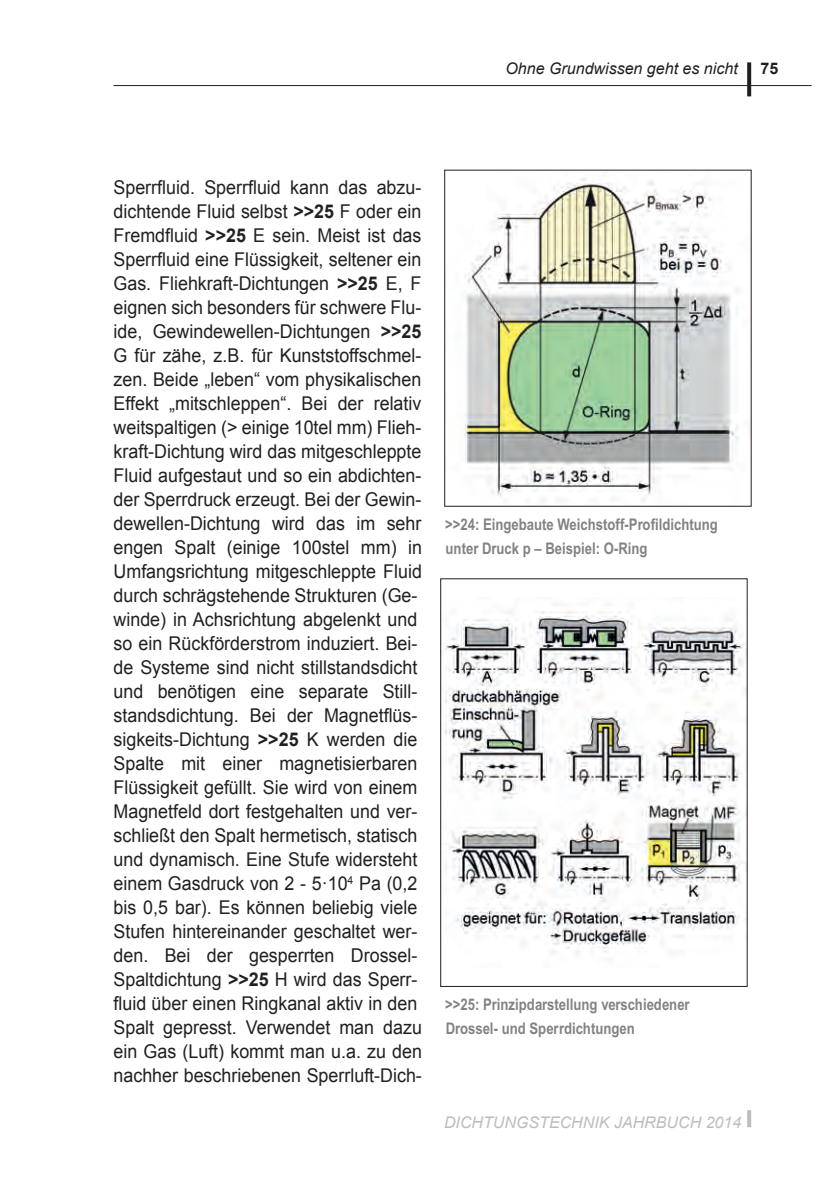
<style>
.page{position:relative;width:840px;height:1191px;background:#fff}
.page>*{position:absolute;margin:0;border:0;box-sizing:border-box;transform-origin:0 0}
.t1{font:19px/24px "Arial";color:#231f20;scale:.94 1}
.t2{font:700 16px/24px "Arial Narrow MT Std";color:#808285}
.t3{font:italic 16px "Arial";color:#bcbdc0}
.t4{font:italic 16px "Arial";color:#231f20}
.t5{font:700 16px "Arial";color:#231f20}
.s1{font-weight:700}
</style>
<div class="page">
<hr style="left:113px;top:85px;width:698px;height:1px;background:#231f20">
<svg style="left:746px;top:62px;width:4px;height:34px"></svg>
<svg style="left:747px;top:1110px;width:3px;height:17px"></svg>
<img style="left:464px;top:178px;width:275px;height:324px">
<div style="left:444px;top:170px;width:307px;height:337px;border:1px solid #231f20"></div>
<img style="left:442px;top:604px;width:303px;height:350px">
<div style="left:440px;top:578px;width:307px;height:409px;border:1px solid #231f20"></div>
<p class="t4" style="left:505px;top:58px;width:234px">Ohne Grundwissen geht es nicht</p>
<p class="t5" style="left:760px;top:58px;width:19px">75</p>
<p class="t1" style="left:113px;top:176px;width:329px">Sperrfluid. Sperrfluid kann das abzu&shy;dichtende Fluid selbst <span class="s1">&gt;&gt;25</span> F oder ein Fremdfluid <span class="s1">&gt;&gt;25</span> E sein. Meist ist das Sperrfluid eine Flüssigkeit, seltener ein Gas. Fliehkraft-Dichtungen <span class="s1">&gt;&gt;25</span> E, F eignen sich besonders für schwere Flu&shy;ide, Gewindewellen-Dichtungen <span class="s1">&gt;&gt;25<br></span>G für zähe, z.B. für Kunststoffschmel&shy;zen. Beide „leben“ vom physikalischen Effekt „mitschleppen“. Bei der relativ weitspaltigen (&gt; einige 10tel mm) Flieh&shy;kraft-Dichtung wird das mitgeschleppte Fluid aufgestaut und so ein abdichten&shy;der Sperrdruck erzeugt. Bei der Gewin&shy;dewellen-Dichtung wird das im sehr engen Spalt (einige 100stel mm) in Umfangsrichtung mitgeschleppte Fluid durch schrägstehende Strukturen (Ge&shy;winde) in Achsrichtung abgelenkt und so ein Rückförderstrom induziert. Bei&shy;de Systeme sind nicht stillstandsdicht und benötigen eine separate Still&shy;standsdichtung. Bei der Magnetflüs&shy;sigkeits-Dichtung <span class="s1">&gt;&gt;25</span> K werden die Spalte mit einer magnetisierbaren Flüssigkeit gefüllt. Sie wird von einem Magnetfeld dort festgehalten und ver&shy;schließt den Spalt hermetisch, statisch und dynamisch. Eine Stufe widersteht einem Gasdruck von 2 - 5·10<sup>4</sup> Pa (0,2 bis 0,5 bar). Es können beliebig viele Stufen hintereinander geschaltet wer&shy;den. Bei der gesperrten Drossel-Spaltdichtung <span class="s1">&gt;&gt;25</span> H wird das Sperr&shy;fluid über einen Ringkanal aktiv in den Spalt gepresst. Verwendet man dazu ein Gas (Luft) kommt man u.a. zu den nachher beschriebenen Sperrluft-Dich-</p>
<p class="t2" style="left:445px;top:512px;width:274px">&gt;&gt;24: Eingebaute Weichstoff-Profildichtung unter Druck p – Beispiel: O-Ring</p>
<p class="t2" style="left:445px;top:992px;width:246px">&gt;&gt;25: Prinzipdarstellung verschiedener<br>Drossel- und Sperrdichtungen</p>
<p class="t3" style="left:444px;top:1111px;width:298px">DICHTUNGSTECHNIK JAHRBUCH 2014</p>
</div>
